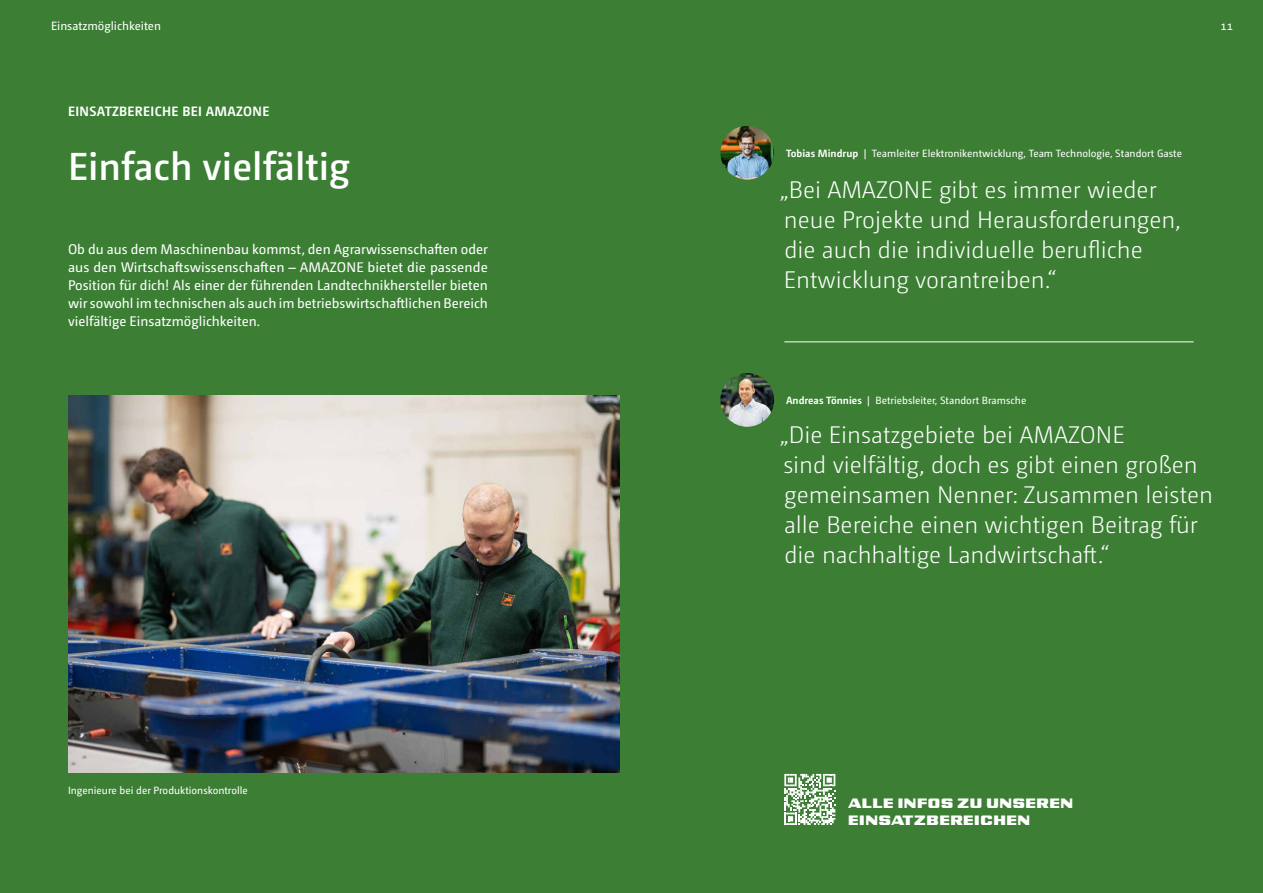
<style>
.page{position:relative;width:1263px;height:893px;background:#3b7e34}
.page>*{position:absolute;margin:0;border:0;box-sizing:border-box;transform-origin:0 0}
.t1{font:600 39px "Camingo Dos Pro";color:#fff}
.t2{font:300 24px/30px "Camingo Dos Pro";color:#fff}
.t3{font:13.8px/18px "Camingo Dos Pro";color:#fff;text-align:justify}
.t4{font:13.5px/17.2px "Amazone VI Bl Out";color:#fff}
.t5{font:700 13.5px "Camingo Dos Pro";letter-spacing:.025em;color:#fff}
.t6{font:12px "Camingo Dos Pro";color:#fff}
.t7{font:10.5px "Camingo Dos Pro";color:#fff}
.s1{font-weight:700}
</style>
<div class="page">
<svg style="left:784px;top:774px;width:51px;height:51px"></svg>
<img style="left:720px;top:126px;width:54px;height:54px;border-radius:27px">
<img style="left:720px;top:373px;width:54px;height:54px;border-radius:27px">
<hr style="left:784px;top:342px;width:410px;height:1px;background:#fff">
<img style="left:68px;top:396px;width:552px;height:377px">
<p class="t6" style="left:51px;top:19px;width:111px">Einsatzmöglichkeiten</p>
<p class="t6" style="left:1220px;top:19px;width:14px">11</p>
<p class="t5" style="left:68px;top:103px;width:203px">EINSATZBEREICHE BEI AMAZONE</p>
<h1 class="t1" style="left:68px;top:143px;width:284px">Einfach vielfältig</h1>
<p class="t3" style="left:68px;top:241px;width:421px">Ob du aus dem Maschinenbau kommst, den Agrarwissenschaften oder aus den Wirtschaftswissenschaften – AMAZONE bietet die passende Position für dich! Als einer der führenden Landtechnikhersteller bieten wir sowohl im technischen als auch im betriebswirtschaftlichen Bereich vielfältige Einsatzmöglichkeiten.</p>
<p class="t7" style="left:68px;top:784px;width:181px">Ingenieure bei der Produktionskontrolle</p>
<p class="t7" style="left:786px;top:147px;width:398px"><span class="s1">Tobias Mindrup</span> | Teamleiter Elektronikentwicklung, Team Technologie, Standort Gaste</p>
<p class="t2" style="left:780px;top:174px;width:402px">„Bei AMAZONE gibt es immer wieder neue Projekte und Herausforderungen, die auch die individuelle berufliche Entwicklung vorantreiben.“</p>
<p class="t7" style="left:786px;top:394px;width:242px"><span class="s1">Andreas Tönnies</span> | Betriebsleiter, Standort Bramsche</p>
<p class="t2" style="left:780px;top:419px;width:435px">„Die Einsatzgebiete bei AMAZONE<br>sind vielfältig, doch es gibt einen großen gemeinsamen Nenner: Zusammen leisten alle Bereiche einen wichtigen Beitrag für die nachhaltige Landwirtschaft.“</p>
<p class="t4" style="left:848px;top:795px;width:227px">ALLE INFOS ZU UNSEREN<br>EINSATZBEREICHEN</p>
</div>
